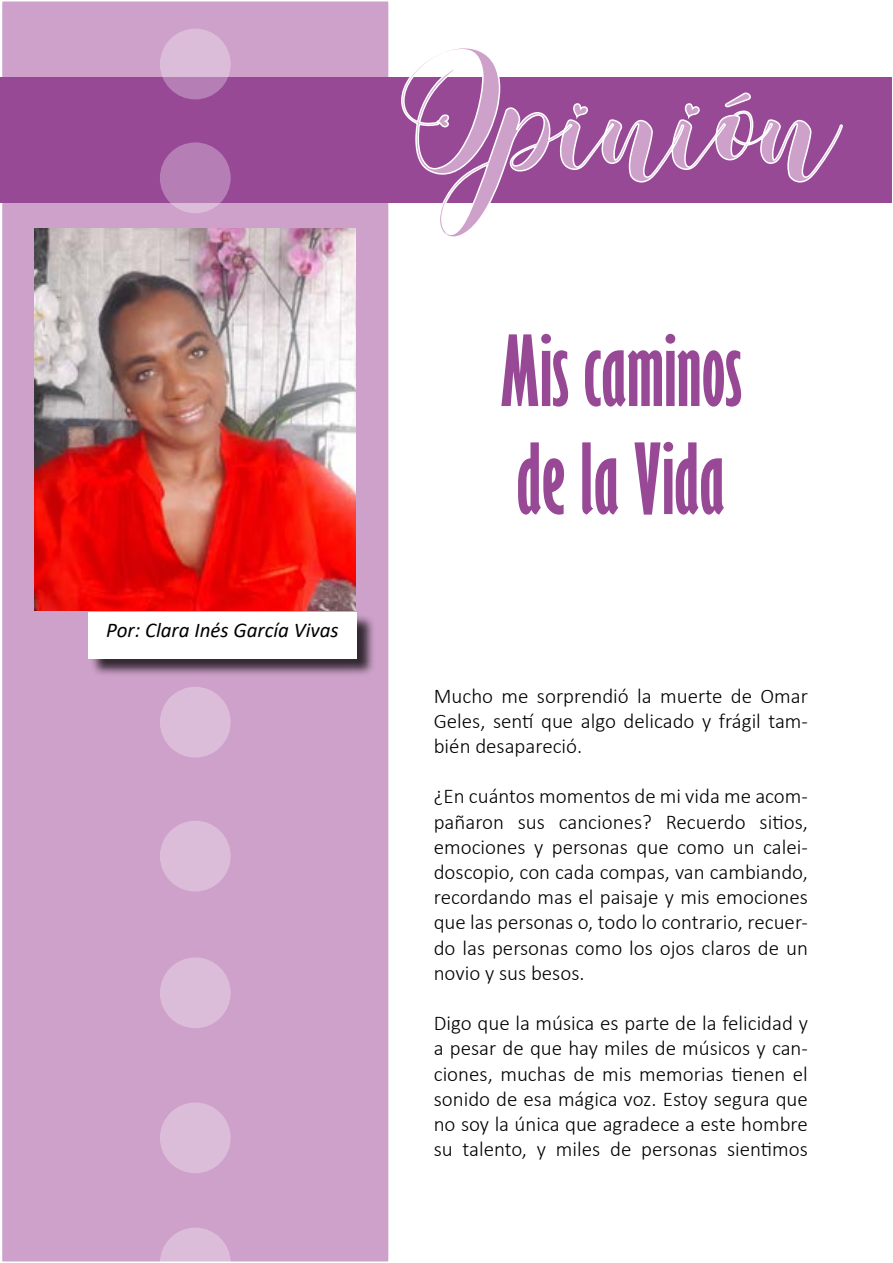
<style>
.page{position:relative;width:893px;height:1263px;background:#fff}
.page>*{position:absolute;margin:0;border:0;box-sizing:border-box;transform-origin:0 0}
.t1{font:700 extra-condensed 90px/108px "Gill Sans";color:#974996}
.t2{font:300 21px/25.2px "Calibri";color:#000;text-align:justify}
.t3{font:italic 21px "Calibri";color:#000}
</style>
<div class="page">
<div style="left:2px;top:1px;width:387px;height:1261px;background:#cea1ca"></div>
<div style="left:1px;top:77px;width:891px;height:126px;background:#974996"></div>
<svg style="left:401px;top:48px;width:442px;height:189px"></svg>
<img style="left:35px;top:229px;width:321px;height:382px">
<div style="left:91px;top:614px;width:285px;height:63px;background:#000;opacity:.75"></div>
<div style="left:88px;top:612px;width:269px;height:46px;background:#fff"></div>
<div style="left:160px;top:687px;width:71px;height:70px;background:#dcbdd9;border-radius:50%"></div>
<div style="left:160px;top:821px;width:71px;height:70px;background:#dcbdd9;border-radius:50%"></div>
<div style="left:160px;top:957px;width:71px;height:71px;background:#dcbdd9;border-radius:50%"></div>
<div style="left:160px;top:1102px;width:71px;height:71px;background:#dcbdd9;border-radius:50%"></div>
<svg style="left:160px;top:1228px;width:71px;height:34px"></svg>
<svg style="left:160px;top:142px;width:71px;height:71px;background:#b783b7"></svg>
<svg style="left:160px;top:29px;width:71px;height:70px;background:#d1accf"></svg>
<p class="t3" style="left:106px;top:616px;width:234px">Por: Clara Inés García Vivas</p>
<h1 class="t1" style="left:500px;top:317px;width:244px">Mis caminos de la Vida</h1>
<p class="t2" style="left:434px;top:683px;width:376px">Mucho me sorprendió la muerte de Omar Geles, sentí que algo delicado y frágil tam&shy;bién desapareció.</p>
<p class="t2" style="left:434px;top:783px;width:376px">¿En cuántos momentos de mi vida me acom&shy;pañaron sus canciones? Recuerdo sitios, emociones y personas que como un calei&shy;doscopio, con cada compas, van cambiando, recordando mas el paisaje y mis emociones que las personas o, todo lo contrario, recuer&shy;do las personas como los ojos claros de un novio y sus besos.</p>
<p class="t2" style="left:434px;top:1010px;width:376px">Digo que la música es parte de la felicidad y a pesar de que hay miles de músicos y can&shy;ciones, muchas de mis memorias tienen el sonido de esa mágica voz. Estoy segura que no soy la única que agradece a este hombre su talento, y miles de personas sientimos</p>
</div>
